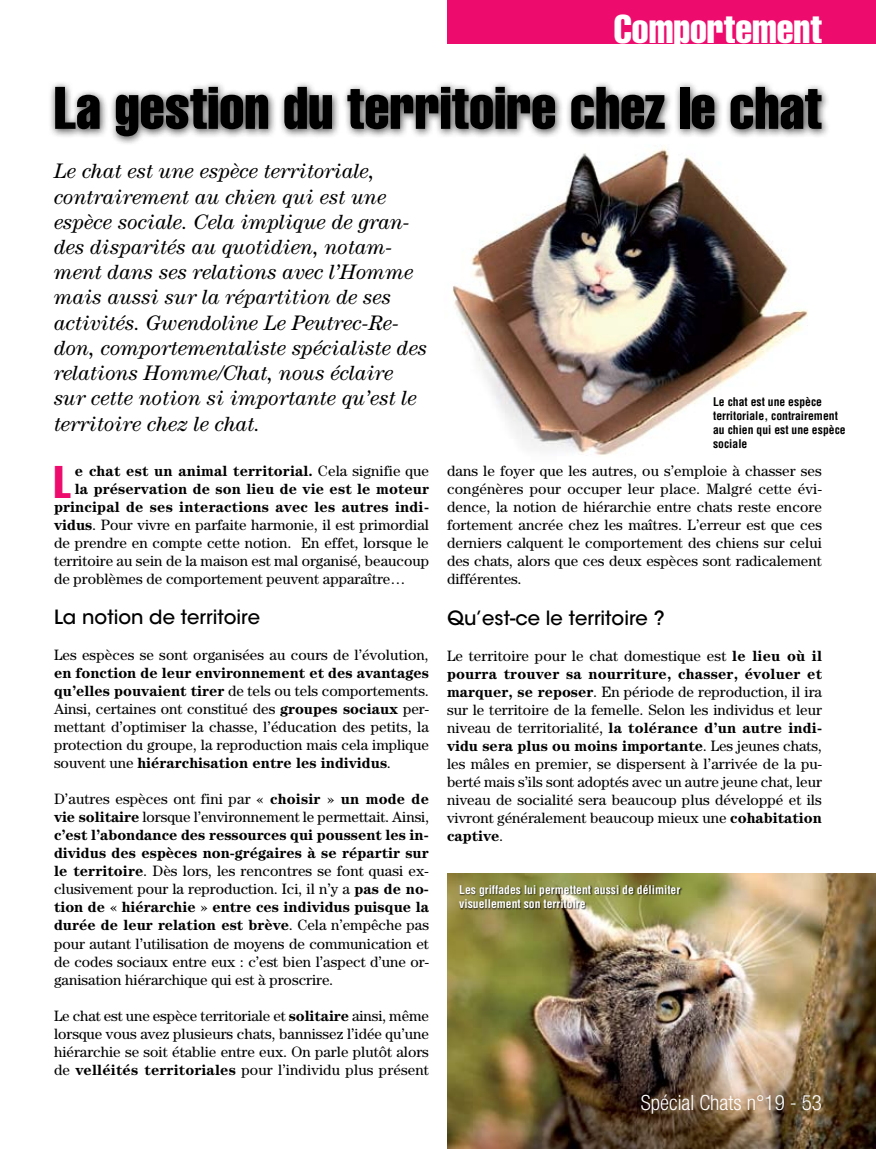
<style>
.page{position:relative;width:876px;height:1149px;background:#fff}
.page>*{position:absolute;margin:0;border:0;box-sizing:border-box;transform-origin:0 0}
.t1{font:58.95px "Helvetica LT Std Comp";color:#000}
.t2{font:45px "Helvetica LT Std Comp";color:#ed0c6e}
.t3{font:39.3px "Helvetica LT Std Comp";color:#fff}
.t4{font:italic 21px/25.2px "Century Std";color:#000}
.t5{font:300 condensed 21px "Helvetica Neue LT Pro";color:#fff}
.t6{font:500 19.5px "ITC Avant Garde Std";color:#000}
.t7{font:15px/18px "Century Std";color:#000;text-align:justify}
.t8{font:700 15px "Century Std";letter-spacing:.005em;color:#000}
.t9{font:700 condensed 11.7px/14px "Helvetica LT Std";color:#000}
.t10{font:700 condensed 11.7px/14px "Helvetica LT Std";color:#fff}
.s1{font-weight:400}
.s2{font-weight:700}
</style>
<div class="page">
<img style="left:447px;top:873px;width:429px;height:275px">
<img style="left:452px;top:175px;width:356px;height:281px">
<div style="left:48px;top:80px;width:828px;height:95px;background:#000;opacity:.75"></div>
<div style="left:447px;top:0;width:429px;height:43px;background:#ed0c6e"></div>
<div style="left:459px;top:884px;width:285px;height:36px;background:#000;opacity:.75"></div>
<h3 class="t3" style="left:614px;top:4px;width:210px">Comportement</h3>
<h1 class="t1" style="left:54px;top:70px;width:769px">La gestion du territoire chez le chat</h1>
<p class="t4" style="left:54px;top:158px;width:375px">Le chat est une espèce territoriale, contrairement au chien qui est une espèce sociale. Cela implique de gran&shy;des disparités au quotidien, notam&shy;ment dans ses relations avec l’Homme mais aussi sur la répartition de ses activités. Gwendoline Le Peutrec-Re&shy;don, comportementaliste spécialiste des relations Homme/Chat, nous éclaire sur cette notion si importante qu’est le territoire chez le chat.</p>
<p class="t9" style="left:713px;top:394px;width:134px">Le chat est une espèce territoriale, contrairement au chien qui est une espèce sociale</p>
<p class="t8" style="left:75px;top:461px;width:356px">e chat est un animal territorial. <span class="s1">Cela signifie que</span></p>
<p class="t8" style="left:75px;top:479px;width:356px">la préservation de son lieu de vie est le moteur</p>
<p class="t8" style="left:54px;top:497px;width:376px">principal de ses interactions avec les autres indi-</p>
<p class="t7" style="left:54px;top:515px;width:377px"><span class="s2">vidus</span>. Pour vivre en parfaite harmonie, il est primordial</p>
<p class="t7" style="left:54px;top:533px;width:376px">de prendre en compte cette notion. En effet, lorsque le</p>
<p class="t7" style="left:54px;top:551px;width:377px">territoire au sein de la maison est mal organisé, beaucoup</p>
<p class="t7" style="left:54px;top:569px;width:353px">de problèmes de comportement peuvent apparaître…</p>
<h3 class="t6" style="left:54px;top:605px;width:208px">La notion de territoire</h3>
<p class="t7" style="left:54px;top:645px;width:376px">Les espèces se sont organisées au cours de l’évolution,</p>
<p class="t7" style="left:54px;top:663px;width:377px"><span class="s2">en fonction de leur environnement et des avantages qu’elles pouvaient tirer</span> de tels ou tels comportements.<br>Ainsi, certaines ont constitué des <span class="s2">groupes sociaux</span> per&shy;mettant d’optimiser la chasse, l’éducation des petits, la protection du groupe, la reproduction mais cela implique souvent une <span class="s2">hiérarchisation entre les individus</span>.</p>
<p class="t7" style="left:54px;top:789px;width:377px">D’autres espèces ont fini par <span class="s2">« choisir » un mode de vie solitaire</span> lorsque l’environnement le permettait. Ainsi, <span class="s2">c’est l’abondance des ressources qui poussent les in&shy;dividus des espèces non-grégaires à se répartir sur le territoire</span>. Dès lors, les rencontres se font quasi ex&shy;clusivement pour la reproduction. Ici, il n’y a <span class="s2">pas de no&shy;tion de « hiérarchie » entre ces individus puisque la durée de leur relation est brève</span>. Cela n’empêche pas pour autant l’utilisation de moyens de communication et de codes sociaux entre eux : c’est bien l’aspect d’une or&shy;ganisation hiérarchique qui est à proscrire.</p>
<p class="t7" style="left:54px;top:1005px;width:377px">Le chat est une espèce territoriale et <span class="s2">solitaire</span> ainsi, même lorsque vous avez plusieurs chats, bannissez l’idée qu’une hiérarchie se soit établie entre eux. On parle plutôt alors de <span class="s2">velléités territoriales</span> pour l’individu plus présent</p>
<h2 class="t2" style="left:54px;top:453px;width:18px">L</h2>
<p class="t7" style="left:447px;top:461px;width:377px">dans le foyer que les autres, ou s’emploie à chasser ses congénères pour occuper leur place. Malgré cette évi&shy;dence, la notion de hiérarchie entre chats reste encore fortement ancrée chez les maîtres. L’erreur est que ces derniers calquent le comportement des chiens sur celui des chats, alors que ces deux espèces sont radicalement différentes.</p>
<h3 class="t6" style="left:447px;top:605px;width:219px">Qu’est-ce le territoire ?</h3>
<p class="t7" style="left:447px;top:646px;width:377px">Le territoire pour le chat domestique est <span class="s2">le lieu où il pourra trouver sa nourriture, chasser, évoluer et marquer, se reposer</span>. En période de reproduction, il ira sur le territoire de la femelle. Selon les individus et leur niveau de territorialité, <span class="s2">la tolérance d’un autre indi&shy;vidu sera plus ou moins importante</span>. Les jeunes chats, les mâles en premier, se dispersent à l’arrivée de la pu&shy;berté mais s’ils sont adoptés avec un autre jeune chat, leur niveau de socialité sera beaucoup plus développé et ils vivront généralement beaucoup mieux une <span class="s2">cohabitation captive</span>.</p>
<p class="t10" style="left:459px;top:881px;width:223px">Les griffades lui permettent aussi de délimiter visuellement son territoire</p>
<h3 class="t5" style="left:641px;top:1090px;width:183px">Spécial Chats n°19 - 53</h3>
</div>
